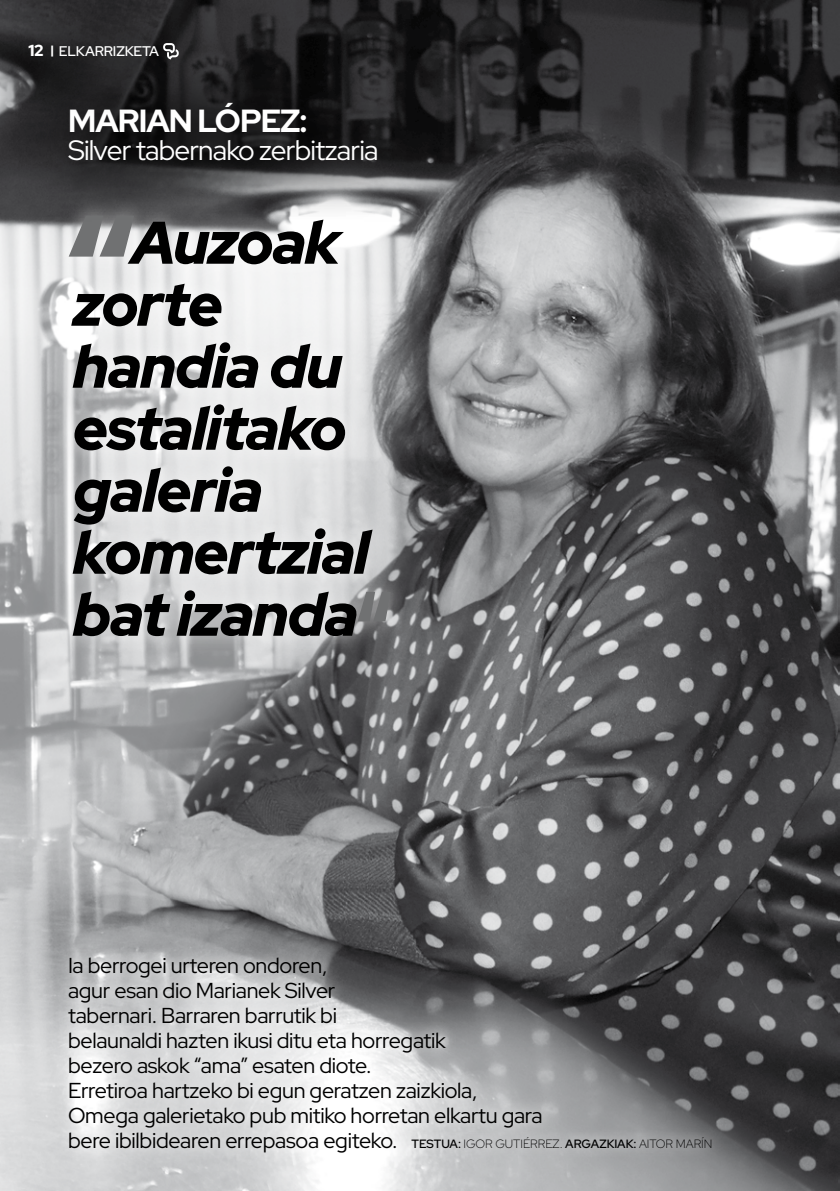
<style>
.page{position:relative;width:840px;height:1191px;background:#fff}
.page>*{position:absolute;margin:0;border:0;box-sizing:border-box;transform-origin:0 0}
.t1{font:900 144px "Red Hat Display";color:#707172}
.t2{font:italic 900 60px/62px "Red Hat Display";letter-spacing:-.02em;color:#000}
.t3{font:700 32px "Red Hat Display";letter-spacing:-.03em;color:#fff}
.t4{font:28px "Red Hat Display";letter-spacing:-.03em;color:#fff}
.t5{font:21.6px/25px "Red Hat Display";letter-spacing:-.015em;color:#000}
.t6{font:600 14px "Red Hat Display";color:#fff}
.s1{font-weight:900;font-size:16px}
.s2{font-style:normal;font-size:104px;color:#707172}
.s3{font-weight:500;font-size:12px}
.s4{font-weight:300;font-size:12px}
</style>
<div class="page">
<img style="left:0;top:0;width:839px;height:1191px">
<div style="left:48px;top:194px;width:362px;height:462px;background:#fff;opacity:.37"></div>
<div style="left:13px;top:47px;width:428px;height:178px;background:#000;opacity:.75"></div>
<div style="left:0;top:0;width:221px;height:122px;background:#000;opacity:.75"></div>
<svg style="left:163px;top:43px;width:16px;height:16px"></svg>
<div style="left:54px;top:942px;width:502px;height:225px;background:#fff;opacity:.41"></div>
<div style="left:400px;top:1125px;width:323px;height:34px;background:#fff;opacity:.75"></div>
<p class="t6" style="left:28px;top:42px;width:40px"><span class="s1">12</span> <sup>|</sup> ELKARRIZKETA</p>
<h3 class="t3" style="left:68px;top:100px;width:241px">MARIAN LÓPEZ:</h3>
<p class="t4" style="left:68px;top:132px;width:312px">Silver tabernako zerbitzaria</p>
<h1 class="t1" style="left:67px;top:179px;width:68px">“</h1>
<h2 class="t2" style="left:73px;top:210px;width:319px;text-indent:58px">Auzoak zorte handia du estalitako galeria komertzial bat izanda<span class="s2">“</span></h2>
<p class="t5" style="left:68px;top:952px;width:645px">Ia berrogei urteren ondoren,<br>agur esan dio Marianek Silver<br>tabernari. Barraren barrutik bi<br>belaunaldi hazten ikusi ditu eta horregatik<br>bezero askok “ama” esaten diote.<br>Erretiroa hartzeko bi egun geratzen zaizkiola,<br>Omega galerietako pub mitiko horretan elkartu gara<br>bere ibilbidearen errepasoa egiteko. <span class="s3">TESTUA:</span> <span class="s4">IGOR GUTIÉRREZ.</span> <span class="s3">ARGAZKIAK:</span> <span class="s4">AITOR MARÍN</span></p>
</div>
